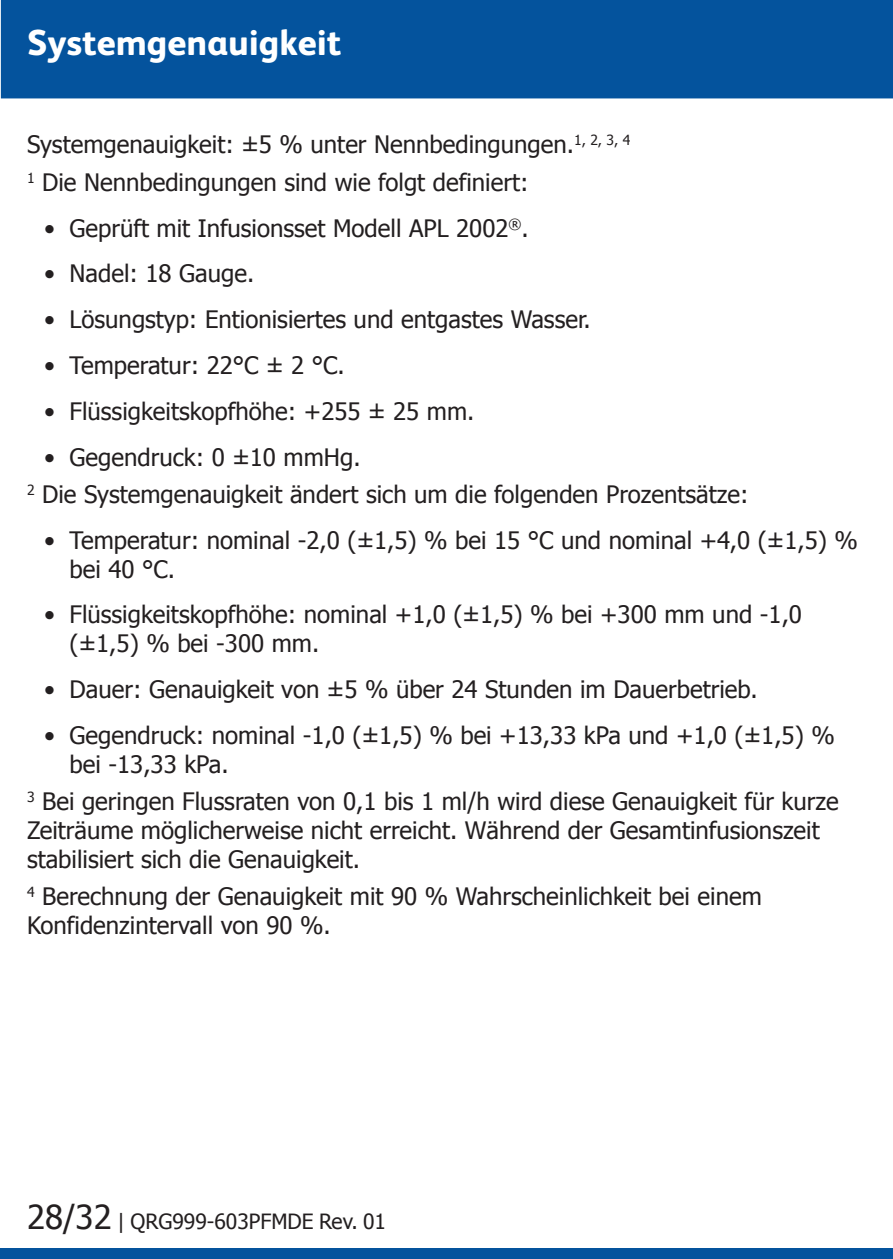
<style>
.page{position:relative;width:893px;height:1259px;background:#fff}
.page>*{position:absolute;margin:0;border:0;box-sizing:border-box;transform-origin:0 0}
.t1{font:800 36px "FS Albert Pro";color:#fff}
.t2{font:24px/28.8px "Tahoma";color:#231f20}
.t3{font:21px "Tahoma";color:#231f20}
.s1{font-size:33px}
</style>
<div class="page">
<div style="left:1px;top:0;width:892px;height:98px;background:#04539d"></div>
<div style="left:0;top:1248px;width:893px;height:11px;background:#04539d"></div>
<h1 class="t1" style="left:27px;top:14px;width:316px">Systemgenauigkeit</h1>
<p class="t2" style="left:27px;top:125px;width:605px;line-height:37.2px">Systemgenauigkeit: ±5 % unter Nennbedingungen.<sup>1,</sup> <sup>2,</sup> <sup>3,</sup> <sup>4<br>1</sup> Die Nennbedingungen sind wie folgt definiert:</p>
<p class="t2" style="left:44px;top:212px;width:486px">• Geprüft mit Infusionsset Modell APL 2002<sup>®</sup>.</p>
<p class="t2" style="left:44px;top:258px;width:212px">• Nadel: 18 Gauge.</p>
<p class="t2" style="left:44px;top:304px;width:548px">• Lösungstyp: Entionisiertes und entgastes Wasser.</p>
<p class="t2" style="left:44px;top:350px;width:302px">• Temperatur: 22°C ± 2 °C.</p>
<p class="t2" style="left:44px;top:396px;width:432px">• Flüssigkeitskopfhöhe: +255 ± 25 mm.</p>
<p class="t2" style="left:27px;top:437px;width:723px;line-height:37.2px;text-indent:17px">• Gegendruck: 0 ±10 mmHg.<br><sup>2</sup> Die Systemgenauigkeit ändert sich um die folgenden Prozentsätze:</p>
<p class="t2" style="left:70px;top:524px;width:790px;text-indent:-26px">• Temperatur: nominal -2,0 (±1,5) % bei 15 °C und nominal +4,0 (±1,5) % bei 40 °C.</p>
<p class="t2" style="left:70px;top:599px;width:734px;text-indent:-26px">• Flüssigkeitskopfhöhe: nominal +1,0 (±1,5) % bei +300 mm und -1,0 (±1,5) % bei -300 mm.</p>
<p class="t2" style="left:44px;top:674px;width:715px">• Dauer: Genauigkeit von ±5 % über 24 Stunden im Dauerbetrieb.</p>
<p class="t2" style="left:70px;top:719px;width:767px;text-indent:-26px">• Gegendruck: nominal -1,0 (±1,5) % bei +13,33 kPa und +1,0 (±1,5) % bei -13,33 kPa.</p>
<p class="t2" style="left:27px;top:786px;width:813px"><sup>3</sup> Bei geringen Flussraten von 0,1 bis 1 ml/h wird diese Genauigkeit für kurze<br>Zeiträume möglicherweise nicht erreicht. Während der Gesamtinfusionszeit stabilisiert sich die Genauigkeit.</p>
<p class="t2" style="left:27px;top:880px;width:736px"><sup>4</sup> Berechnung der Genauigkeit mit 90 % Wahrscheinlichkeit bei einem<br>Konfidenzintervall von 90 %.</p>
<p class="t3" style="left:27px;top:1206px;width:361px"><span class="s1">28/32</span> | QRG999-603PFMDE Rev. 01</p>
</div>
